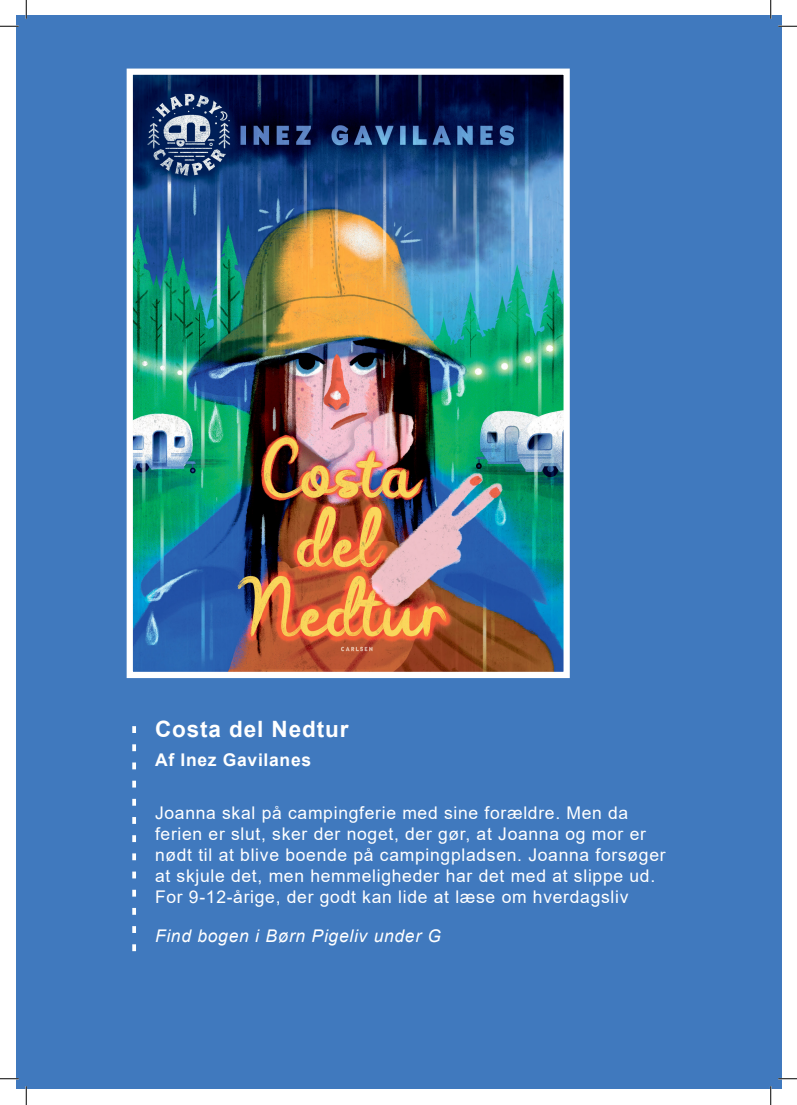
<style>
.page{position:relative;width:797px;height:1105px;background:#fff}
.page>*{position:absolute;margin:0;border:0;box-sizing:border-box;transform-origin:0 0}
.Body_Text{font:700 22.5px "Arial";letter-spacing:.04em;color:#fff}
.Body_Text-2{font:17.5px/21px "Arial";letter-spacing:.04em;color:#fff}
.Body_Text-3{font:italic 17.5px "Arial";letter-spacing:.04em;color:#fff}
.Body_Text-4{font:700 17.5px "Arial";letter-spacing:.04em;color:#fff}
</style>
<div class="page">
<div style="left:16px;top:16px;width:765px;height:1073px;background:#4079be"></div>
<img style="left:134px;top:76px;width:428px;height:595px">
<div style="left:127px;top:69px;width:442px;height:609px;border:6px solid #fff"></div>
<svg style="left:132px;top:726px;width:4px;height:225px"></svg>
<svg style="left:0;top:25px;width:19px;height:2px"></svg>
<svg style="left:778px;top:25px;width:19px;height:2px"></svg>
<svg style="left:0;top:1078px;width:19px;height:1px"></svg>
<svg style="left:778px;top:1078px;width:19px;height:1px"></svg>
<svg style="left:25px;top:0;width:2px;height:19px"></svg>
<svg style="left:25px;top:1086px;width:2px;height:19px"></svg>
<svg style="left:770px;top:0;width:1px;height:19px"></svg>
<svg style="left:770px;top:1086px;width:1px;height:19px"></svg>
<p class="Body_Text" style="left:155px;top:713px;width:195px">Costa del Nedtur</p>
<p class="Body_Text-4" style="left:155px;top:747px;width:158px">Af Inez Gavilanes</p>
<p class="Body_Text-2" style="left:155px;top:802px;width:512px">Joanna skal på campingferie med sine forældre. Men da ferien er slut, sker der noget, der gør, at Joanna og mor er nødt til at blive boende på campingpladsen. Joanna forsøger at skjule det, men hemmeligheder har det med at slippe ud.<br>For 9-12-årige, der godt kan lide at læse om hverdagsliv</p>
<p class="Body_Text-3" style="left:155px;top:924px;width:287px">Find bogen i Børn Pigeliv under G</p>
</div>
